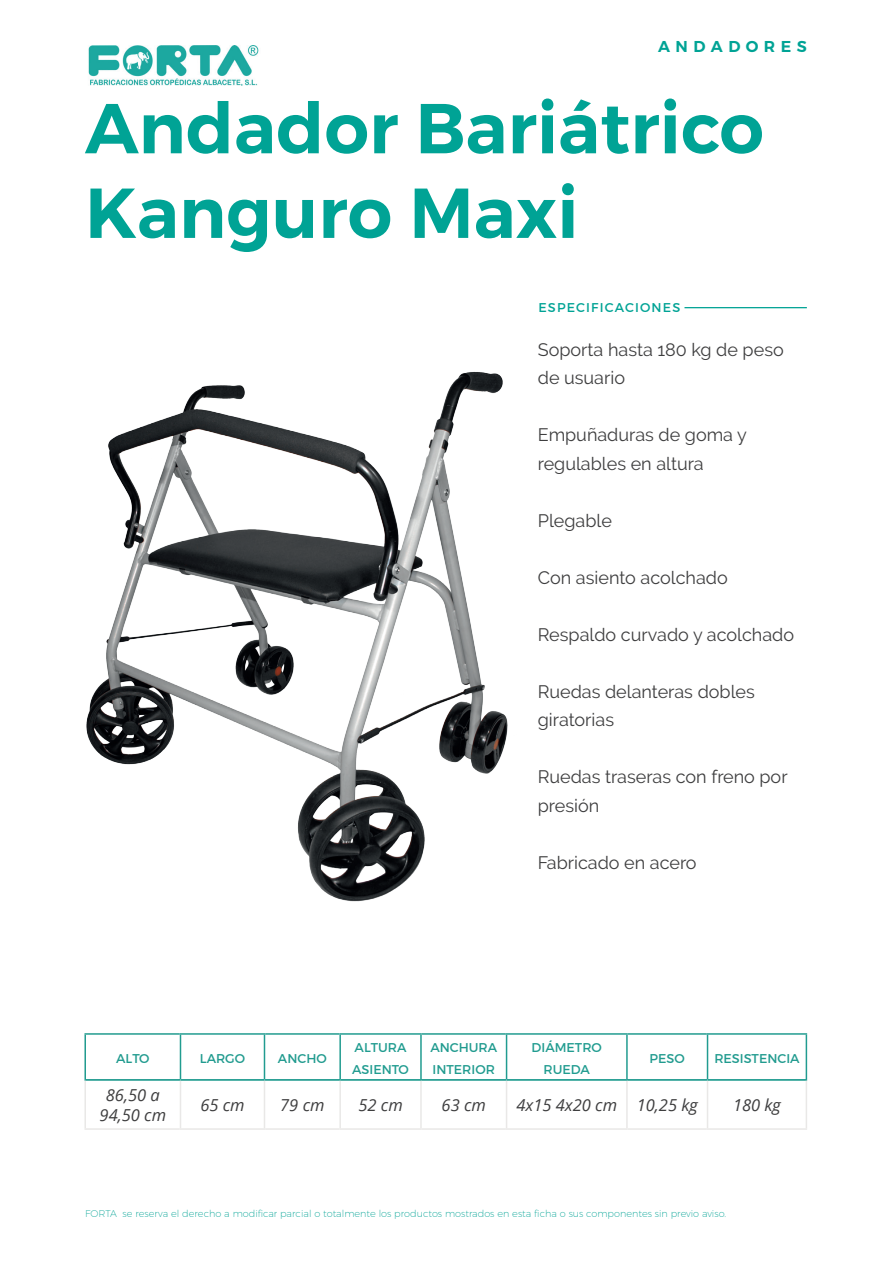
<style>
.page{position:relative;width:893px;height:1263px;background:#fff}
.page>*{position:absolute;margin:0;border:0;box-sizing:border-box;transform-origin:0 0}
.t1{font:600 70.5px/84.6px "Montserrat";color:#00a395}
.t2{font:18px/28.5px "Raleway";color:#3e3e3f}
.t3{font:italic 16.5px/19.8px "Open Sans";color:#3e3e3f;text-align:center}
.t4{font:600 15.75px "Montserrat";letter-spacing:.35em;color:#00a395}
.t5{font:12.75px/21.6px "Montserrat";color:#219b8f}
.t6{font:12.75px/21.6px "Montserrat";color:#219c90}
.t7{font:12.75px "Montserrat";letter-spacing:.09em;color:#00a395}
.t8{font:200 9.75px "Montserrat";color:#00a395}
</style>
<div class="page">
<img style="left:88px;top:46px;width:171px;height:39px">
<hr style="left:684px;top:307px;width:123px;height:1px;background:#00a395">
<img style="left:86px;top:372px;width:422px;height:530px">
<hr style="left:84px;top:1079px;width:96px;height:2px;background:#219b8f">
<hr style="left:264px;top:1079px;width:76px;height:2px;background:#219b8f">
<hr style="left:421px;top:1079px;width:86px;height:2px;background:#219b8f">
<hr style="left:627px;top:1079px;width:80px;height:2px;background:#219b8f">
<hr style="left:180px;top:1081px;width:1px;height:47px;background:#e9e8e7">
<hr style="left:264px;top:1081px;width:1px;height:47px;background:#e9e8e7">
<hr style="left:339px;top:1081px;width:2px;height:47px;background:#e9e8e7">
<hr style="left:420px;top:1081px;width:2px;height:47px;background:#e9e8e7">
<hr style="left:506px;top:1081px;width:1px;height:47px;background:#e9e8e7">
<hr style="left:626px;top:1081px;width:2px;height:47px;background:#e9e8e7">
<hr style="left:707px;top:1081px;width:1px;height:47px;background:#e9e8e7">
<hr style="left:707px;top:1035px;width:1px;height:44px;background:#219c90">
<hr style="left:707px;top:1079px;width:100px;height:2px;background:#219c90">
<hr style="left:506px;top:1035px;width:1px;height:44px;background:#219c90">
<hr style="left:626px;top:1035px;width:2px;height:44px;background:#219c90">
<hr style="left:507px;top:1079px;width:120px;height:2px;background:#219c90">
<hr style="left:339px;top:1035px;width:2px;height:44px;background:#219c90">
<hr style="left:420px;top:1035px;width:2px;height:44px;background:#219c90">
<hr style="left:340px;top:1079px;width:81px;height:2px;background:#219c90">
<hr style="left:180px;top:1035px;width:1px;height:44px;background:#219c90">
<hr style="left:264px;top:1035px;width:1px;height:44px;background:#219c90">
<hr style="left:180px;top:1079px;width:84px;height:2px;background:#219c90">
<hr style="left:84px;top:1033px;width:96px;height:2px;background:#219b8f">
<hr style="left:84px;top:1035px;width:2px;height:44px;background:#219b8f">
<hr style="left:265px;top:1033px;width:74px;height:2px;background:#219b8f">
<hr style="left:422px;top:1033px;width:84px;height:2px;background:#219b8f">
<hr style="left:628px;top:1033px;width:79px;height:2px;background:#219b8f">
<hr style="left:180px;top:1033px;width:85px;height:2px;background:#219c90">
<hr style="left:339px;top:1033px;width:83px;height:2px;background:#219c90">
<hr style="left:506px;top:1033px;width:122px;height:2px;background:#219c90">
<hr style="left:707px;top:1033px;width:100px;height:2px;background:#219c90">
<hr style="left:806px;top:1035px;width:1px;height:44px;background:#219c90">
<hr style="left:84px;top:1081px;width:2px;height:47px;background:#e9e8e7">
<hr style="left:84px;top:1128px;width:96px;height:2px;background:#e9e8e7">
<hr style="left:265px;top:1128px;width:74px;height:2px;background:#e9e8e7">
<hr style="left:422px;top:1128px;width:84px;height:2px;background:#e9e8e7">
<hr style="left:628px;top:1128px;width:79px;height:2px;background:#e9e8e7">
<hr style="left:806px;top:1081px;width:1px;height:47px;background:#e9e8e7">
<hr style="left:180px;top:1128px;width:85px;height:2px;background:#e9e8e7">
<hr style="left:339px;top:1128px;width:83px;height:2px;background:#e9e8e7">
<hr style="left:506px;top:1128px;width:122px;height:2px;background:#e9e8e7">
<hr style="left:707px;top:1128px;width:100px;height:2px;background:#e9e8e7">
<p class="t4" style="left:658px;top:37px;width:150px">ANDADORES</p>
<h1 class="t1" style="left:85px;top:87px;width:680px">Andador Bariátrico<br>Kanguro Maxi</h1>
<p class="t7" style="left:538px;top:299px;width:143px">ESPECIFICACIONES</p>
<p class="t2" style="left:538px;top:335px;width:247px">Soporta hasta 180 kg de peso de usuario</p>
<p class="t2" style="left:538px;top:421px;width:211px">Empuñaduras de goma y regulables en altura</p>
<p class="t2" style="left:538px;top:506px;width:76px">Plegable</p>
<p class="t2" style="left:538px;top:563px;width:192px">Con asiento acolchado</p>
<p class="t2" style="left:538px;top:620px;width:258px">Respaldo curvado y acolchado</p>
<p class="t2" style="left:538px;top:677px;width:219px">Ruedas delanteras dobles giratorias</p>
<p class="t2" style="left:538px;top:763px;width:251px">Ruedas traseras con freno por presión</p>
<p class="t2" style="left:538px;top:848px;width:160px">Fabricado en acero</p>
<p class="t5" style="left:116px;top:1048px;width:35px">ALTO</p>
<p class="t5" style="left:200px;top:1048px;width:47px">LARGO</p>
<p class="t5" style="left:278px;top:1048px;width:50px">ANCHO</p>
<p class="t6" style="left:352px;top:1037px;width:58px">ALTURA<br>ASIENTO</p>
<p class="t5" style="left:430px;top:1037px;width:68px">ANCHURA<br>INTERIOR</p>
<p class="t6" style="left:532px;top:1037px;width:72px;text-align:center">DIÁMETRO<br>RUEDA</p>
<p class="t5" style="left:650px;top:1048px;width:37px">PESO</p>
<p class="t5" style="left:714px;top:1048px;width:87px">RESISTENCIA</p>
<p class="t3" style="left:100px;top:1084px;width:68px">86,50 a<br>94,50 cm</p>
<p class="t3" style="left:200px;top:1094px;width:46px">65 cm</p>
<p class="t3" style="left:280px;top:1094px;width:46px">79 cm</p>
<p class="t3" style="left:358px;top:1094px;width:46px">52 cm</p>
<p class="t3" style="left:442px;top:1094px;width:46px">63 cm</p>
<p class="t3" style="left:516px;top:1094px;width:183px">4x15 4x20 cm 10,25 kg</p>
<p class="t3" style="left:733px;top:1094px;width:49px">180 kg</p>
<p class="t8" style="left:85px;top:1208px;width:643px">FORTA se reserva el derecho a modificar parcial o totalmente los productos mostrados en esta ficha o sus componentes sin previo aviso.</p>
</div>
